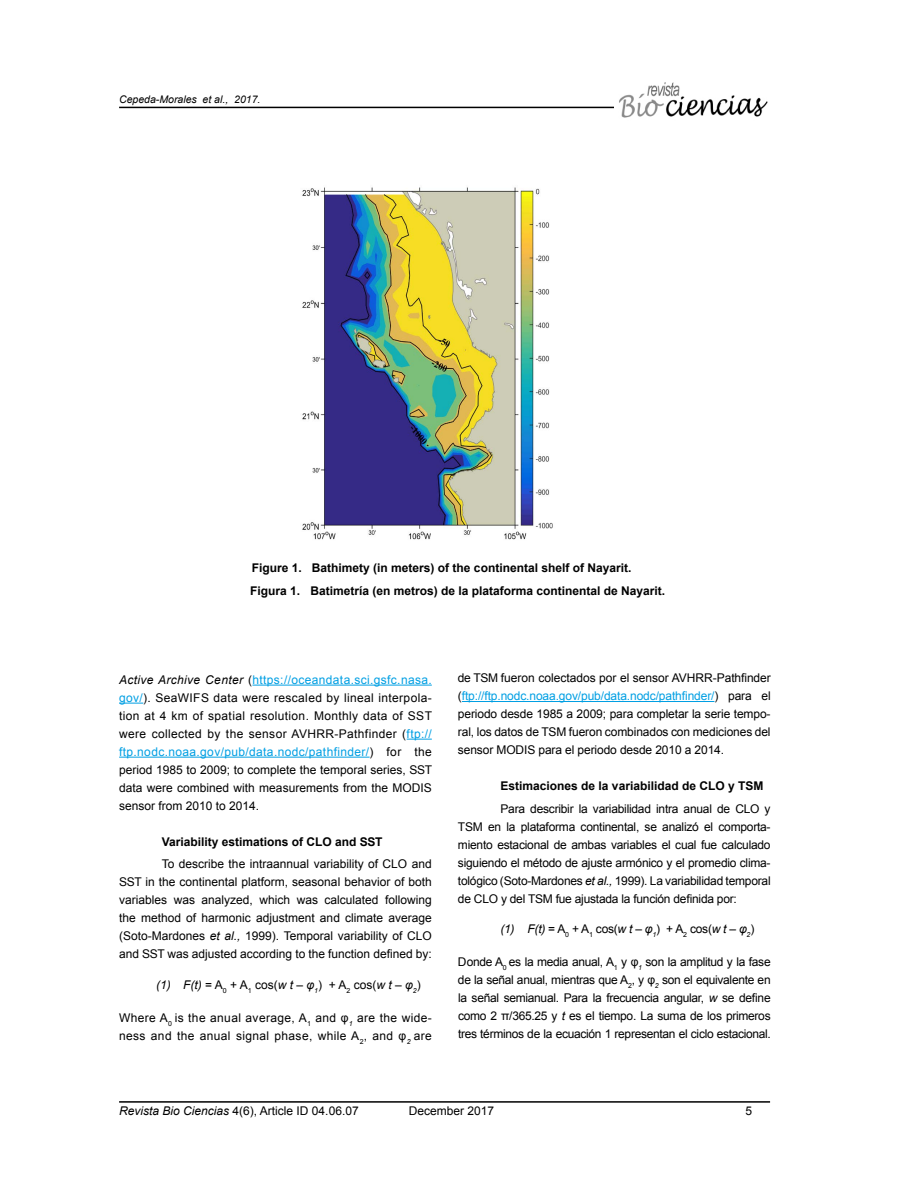
<style>
.page{position:relative;width:919px;height:1187px;background:#fff}
.page>*{position:absolute;margin:0;border:0;box-sizing:border-box;transform-origin:0 0}
.t1{font:12px/18px "Arial";color:#000;text-align:justify}
.t2{font:700 12px "Arial";color:#000}
.t3{font:12px/18px "Arial";letter-spacing:.03em;color:#000}
.t4{font:italic 10.5px "Arial";color:#000}
.s1{font-style:italic}
.s2{color:#009fe3}
</style>
<div class="page">
<hr style="left:119px;top:107px;width:651px;height:1px;background:#000">
<hr style="left:119px;top:1101px;width:651px;height:1px;background:#000">
<img style="left:615px;top:82px;width:155px;height:36px">
<hr style="left:462px;top:701px;width:252px;height:1px;background:#009fe3">
<img style="left:302px;top:187px;width:251px;height:353px">
<hr style="left:252px;top:684px;width:180px;height:1px;background:#009fe3">
<svg style="left:119px;top:702px;width:24px;height:1px"></svg>
<svg style="left:406px;top:738px;width:26px;height:1px"></svg>
<hr style="left:119px;top:756px;width:250px;height:1px;background:#009fe3">
<p class="t4" style="left:119px;top:93px;width:143px">Cepeda-Morales et al., 2017.</p>
<p class="t2" style="left:252px;top:559px;width:381px">Figure 1. Bathimety (in meters) of the continental shelf of Nayarit.</p>
<p class="t2" style="left:250px;top:583px;width:416px">Figura 1. Batimetría (en metros) de la plataforma continental de Nayarit.</p>
<p class="t1" style="left:119px;top:670px;width:314px"><span class="s1">Active Archive Center</span> (<span class="s2">https://oceandata.sci.gsfc.nasa. gov/</span>). SeaWIFS data were rescaled by lineal interpola&shy;tion at 4 km of spatial resolution. Monthly data of SST were collected by the sensor AVHRR-Pathfinder (<span class="s2">ftp:// ftp.nodc.noaa.gov/pub/data.nodc/pathfinder/</span>) for the period 1985 to 2009; to complete the temporal series, SST data were combined with measurements from the MODIS sensor from 2010 to 2014.</p>
<p class="t2" style="left:162px;top:833px;width:222px">Variability estimations of CLO and SST</p>
<p class="t1" style="left:119px;top:855px;width:314px;text-indent:43px">To describe the intraannual variability of CLO and SST in the continental platform, seasonal behavior of both variables was analyzed, which was calculated following the method of harmonic adjustment and climate average (Soto-Mardones <span class="s1">et al.,</span> 1999). Temporal variability of CLO and SST was adjusted according to the function defined by:</p>
<p class="t1" style="left:156px;top:975px;width:266px"><span class="s1">(1) F(t)</span> = A<sub>0</sub> + A<sub>1</sub> cos(<span class="s1">w t – φ</span><sub>1</sub>) + A<sub>2</sub> cos(<span class="s1">w t – φ</span><sub>2</sub>)</p>
<p class="t3" style="left:119px;top:1008px;width:314px">Where A<sub>0</sub> is the anual average, A<sub>1</sub> and φ<sub>1</sub> are the wide&shy;ness and the anual signal phase, while A<sub>2</sub>, and φ<sub>2</sub> are</p>
<p class="t1" style="left:458px;top:669px;width:314px">de TSM fueron colectados por el sensor AVHRR-Pathfinder (<span class="s2">ftp://ftp.nodc.noaa.gov/pub/data.nodc/pathfinder/</span>) para el periodo desde 1985 a 2009; para completar la serie tempo&shy;ral, los datos de TSM fueron combinados con mediciones del sensor MODIS para el periodo desde 2010 a 2014.</p>
<p class="t2" style="left:500px;top:778px;width:264px">Estimaciones de la variabilidad de CLO y TSM</p>
<p class="t1" style="left:458px;top:799px;width:314px;text-indent:43px">Para describir la variabilidad intra anual de CLO y TSM en la plataforma continental, se analizó el comporta&shy;miento estacional de ambas variables el cual fue calculado siguiendo el método de ajuste armónico y el promedio clima&shy;tológico (Soto-Mardones <span class="s1">et al.,</span> 1999). La variabilidad temporal de CLO y del TSM fue ajustada la función definida por:</p>
<p class="t1" style="left:500px;top:919px;width:255px"><span class="s1">(1) F(t)</span> = A<sub>0</sub> + A<sub>1</sub> cos(<span class="s1">w t – φ</span><sub>1</sub>) + A<sub>2</sub> cos(<span class="s1">w t – φ</span><sub>2</sub>)</p>
<p class="t1" style="left:458px;top:952px;width:314px">Donde A<sub>0</sub> es la media anual, A<sub>1</sub> y φ<sub>1</sub> son la amplitud y la fase de la señal anual, mientras que A<sub>2</sub>, y φ<sub>2</sub> son el equivalente en la señal semianual. Para la frecuencia angular, <span class="s1">w</span> se define como 2 π/365.25 y <span class="s1">t</span> es el tiempo. La suma de los primeros tres términos de la ecuación 1 representan el ciclo estacional.</p>
<p class="t1" style="left:119px;top:1101px;width:241px"><span class="s1">Revista Bio Ciencias</span> 4(6), Article ID 04.06.07</p>
<p class="t1" style="left:409px;top:1101px;width:87px">December 2017</p>
<p class="t1" style="left:745px;top:1102px;width:8px">5</p>
</div>
